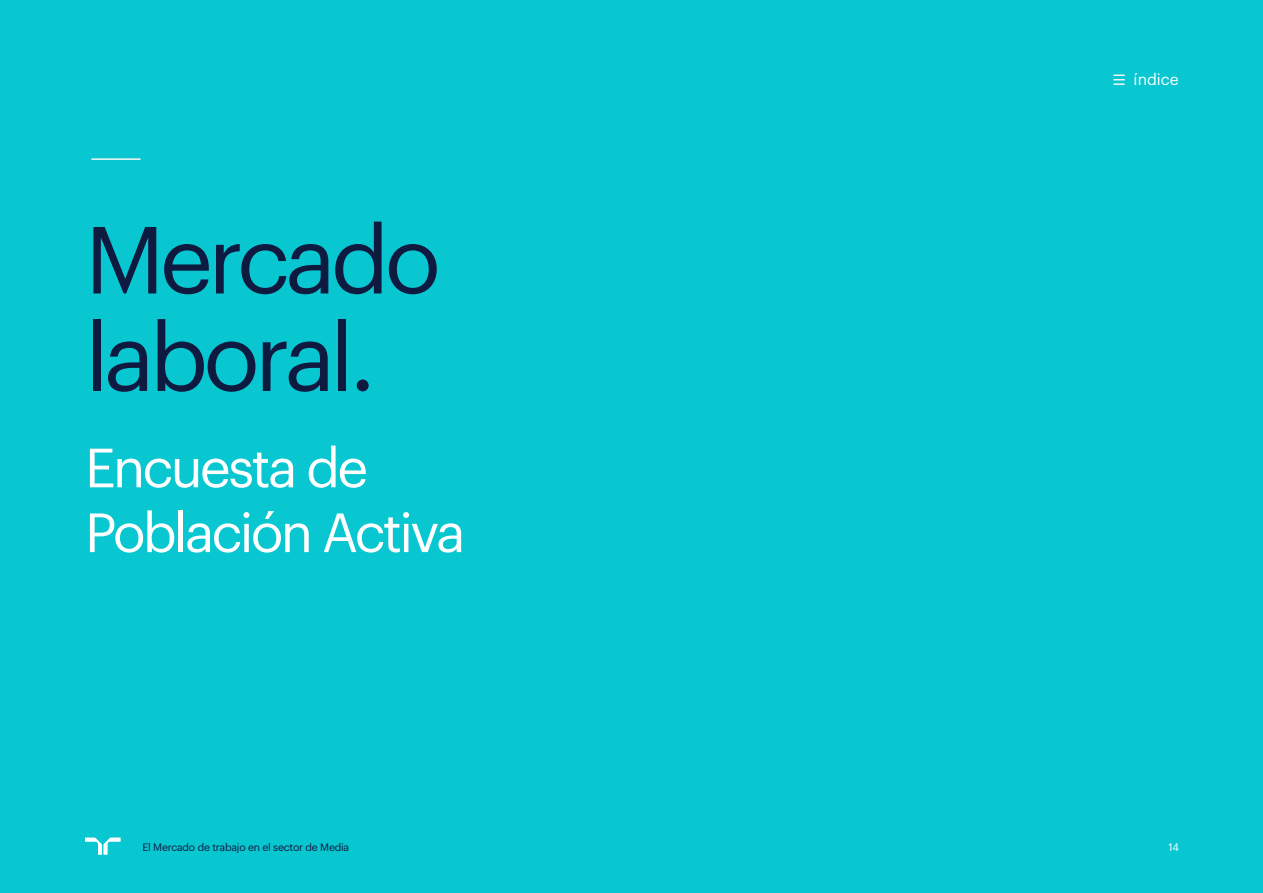
<style>
.page{position:relative;width:1263px;height:893px;background:#08c7d1}
.page>*{position:absolute;margin:0;border:0;box-sizing:border-box;transform-origin:0 0}
.t1{font:93px/97.5px "Graphik";letter-spacing:-.05em;color:#0f1a40}
.t2{font:54px/64.8px "Graphik";letter-spacing:-.05em;color:#fff}
.t3{font:15.75px "Graphik";color:#fff}
.t4{font:10.5px "Graphik";letter-spacing:-.02em;color:#0f1a40}
.t5{font:10.5px "Graphik";color:#fff}
</style>
<div class="page">
<svg style="left:1113px;top:75px;width:12px;height:10px"></svg>
<hr style="left:91px;top:158px;width:50px;height:2px;background:#f7f7f7">
<svg style="left:85px;top:838px;width:35px;height:16px"></svg>
<h1 class="t1" style="left:85px;top:203px;width:357px">Mercado laboral.</h1>
<h2 class="t2" style="left:85px;top:431px;width:382px">Encuesta de<br>Población Activa</h2>
<h3 class="t3" style="left:1134px;top:68px;width:47px">índice</h3>
<p class="t4" style="left:142px;top:839px;width:208px">El Mercado de trabajo en el sector de Media</p>
<p class="t5" style="left:1169px;top:839px;width:12px">14</p>
</div>
